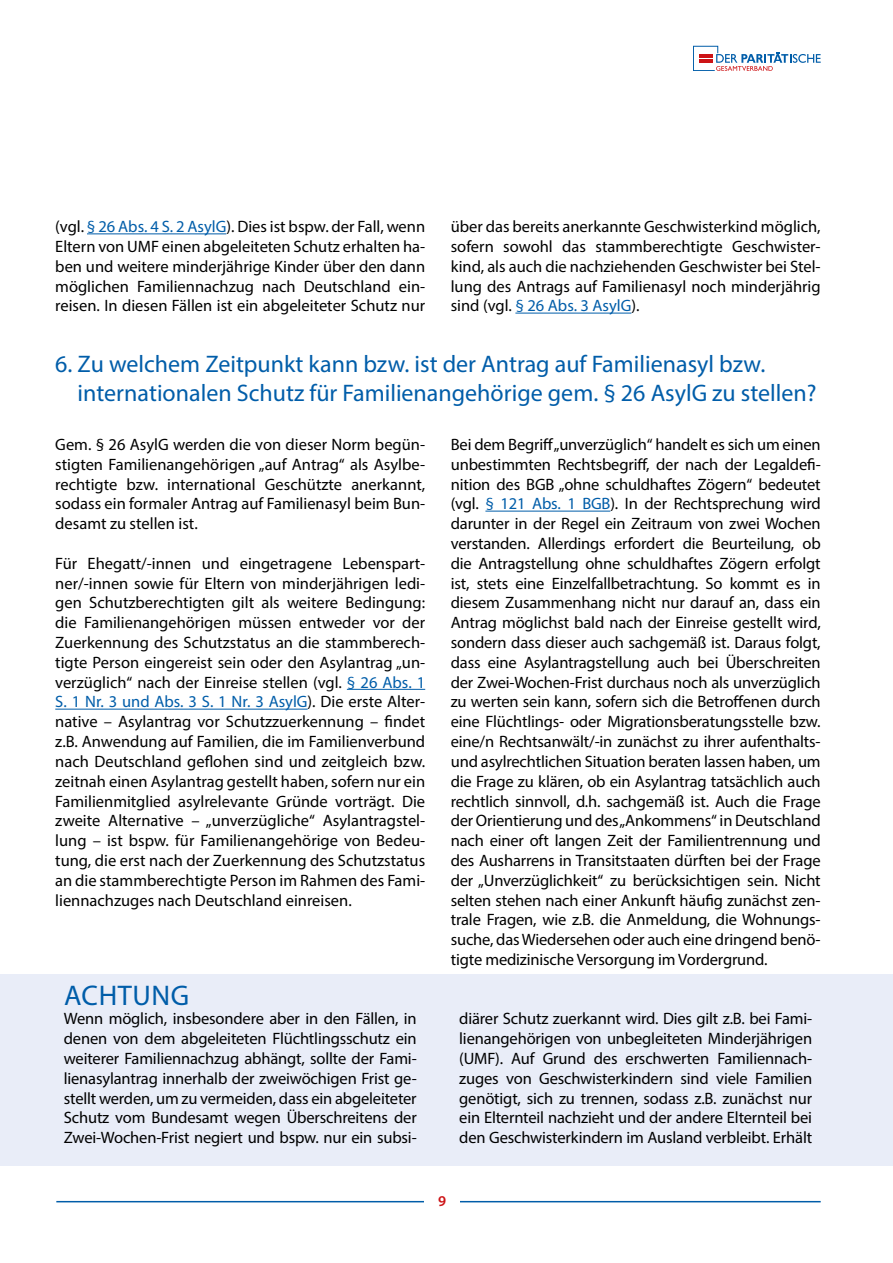
<style>
.page{position:relative;width:893px;height:1263px;background:#fff}
.page>*{position:absolute;margin:0;border:0;box-sizing:border-box;transform-origin:0 0}
.t1{font:28.5px "Myriad Pro";letter-spacing:.02em;color:#005da9}
.t2{font:24px/28.8px "Myriad Pro";color:#005da9}
.t3{font:16.5px/19.8px "Myriad Pro";color:#000;text-align:justify}
.t4{font:600 15px "Myriad Pro";color:#cd1316}
.s1{color:#005da9}
</style>
<div class="page">
<hr style="left:56px;top:1201px;width:765px;height:1px;background:#005da9">
<div style="left:424px;top:1194px;width:36px;height:26px;background:#fff"></div>
<svg style="left:693px;top:46px;width:128px;height:25px"></svg>
<div style="left:0;top:974px;width:893px;height:191px;background:#e9edf8"></div>
<hr style="left:87px;top:233px;width:139px;height:1px;background:#005da9">
<hr style="left:515px;top:313px;width:116px;height:1px;background:#005da9">
<hr style="left:347px;top:689px;width:78px;height:1px;background:#005da9">
<hr style="left:55px;top:709px;width:253px;height:1px;background:#005da9">
<hr style="left:485px;top:511px;width:125px;height:1px;background:#005da9">
<p class="t3" style="left:55px;top:217px;width:371px">(vgl. <span class="s1">§ 26 Abs. 4 S. 2 AsylG</span>). Dies ist bspw. der Fall, wenn Eltern von UMF einen abgeleiteten Schutz erhalten ha&shy;ben und weitere minderjährige Kinder über den dann möglichen Familiennachzug nach Deutschland ein&shy;reisen. In diesen Fällen ist ein abgeleiteter Schutz nur</p>
<p class="t3" style="left:451px;top:217px;width:371px">über das bereits anerkannte Geschwisterkind möglich, sofern sowohl das stammberechtigte Geschwister&shy;kind, als auch die nachziehenden Geschwister bei Stel&shy;lung des Antrags auf Familienasyl noch minderjährig sind (vgl. <span class="s1">§ 26 Abs. 3 AsylG</span>).</p>
<h2 class="t2" style="left:78px;top:349px;width:740px;text-indent:-22px">6. Zu welchem Zeitpunkt kann bzw. ist der Antrag auf Familienasyl bzw. internationalen Schutz für Familienangehörige gem. § 26 AsylG zu stellen?</h2>
<p class="t3" style="left:55px;top:434px;width:371px">Gem. § 26 AsylG werden die von dieser Norm begün&shy;stigten Familienangehörigen „auf Antrag“ als Asylbe&shy;rechtigte bzw. international Geschützte anerkannt, sodass ein formaler Antrag auf Familienasyl beim Bun&shy;desamt zu stellen ist.</p>
<p class="t3" style="left:55px;top:553px;width:371px">Für Ehegatt/-innen und eingetragene Lebenspart&shy;ner/-innen sowie für Eltern von minderjährigen ledi&shy;gen Schutzberechtigten gilt als weitere Bedingung: die Familienangehörigen müssen entweder vor der Zuerkennung des Schutzstatus an die stammberech&shy;tigte Person eingereist sein oder den Asylantrag „un&shy;verzüglich“ nach der Einreise stellen (vgl. <span class="s1">§ 26 Abs. 1<br>S. 1 Nr. 3 und Abs. 3 S. 1 Nr. 3 AsylG</span>). Die erste Alter&shy;native – Asylantrag vor Schutzzuerkennung – findet z.B. Anwendung auf Familien, die im Familienverbund nach Deutschland geflohen sind und zeitgleich bzw. zeitnah einen Asylantrag gestellt haben, sofern nur ein Familienmitglied asylrelevante Gründe vorträgt. Die zweite Alternative – „unverzügliche“ Asylantragstel&shy;lung – ist bspw. für Familienangehörige von Bedeu&shy;tung, die erst nach der Zuerkennung des Schutzstatus an die stammberechtigte Person im Rahmen des Fami&shy;liennachzuges nach Deutschland einreisen.</p>
<p class="t3" style="left:451px;top:434px;width:371px">Bei dem Begriff „unverzüglich“ handelt es sich um einen unbestimmten Rechtsbegriff, der nach der Legaldefi&shy;nition des BGB „ohne schuldhaftes Zögern“ bedeutet (vgl. <span class="s1">§ 121 Abs. 1 BGB</span>). In der Rechtsprechung wird darunter in der Regel ein Zeitraum von zwei Wochen verstanden. Allerdings erfordert die Beurteilung, ob die Antragstellung ohne schuldhaftes Zögern erfolgt ist, stets eine Einzelfallbetrachtung. So kommt es in diesem Zusammenhang nicht nur darauf an, dass ein Antrag möglichst bald nach der Einreise gestellt wird, sondern dass dieser auch sachgemäß ist. Daraus folgt, dass eine Asylantragstellung auch bei Überschreiten der Zwei-Wochen-Frist durchaus noch als unverzüglich zu werten sein kann, sofern sich die Betroffenen durch eine Flüchtlings- oder Migrationsberatungsstelle bzw. eine/n Rechtsanwält/-in zunächst zu ihrer aufenthalts&shy;und asylrechtlichen Situation beraten lassen haben, um die Frage zu klären, ob ein Asylantrag tatsächlich auch rechtlich sinnvoll, d.h. sachgemäß ist. Auch die Frage der Orientierung und des „Ankommens“ in Deutschland nach einer oft langen Zeit der Familientrennung und des Ausharrens in Transitstaaten dürften bei der Frage der „Unverzüglichkeit“ zu berücksichtigen sein. Nicht selten stehen nach einer Ankunft häufig zunächst zen&shy;trale Fragen, wie z.B. die Anmeldung, die Wohnungs&shy;suche, das Wiedersehen oder auch eine dringend benö&shy;tigte medizinische Versorgung im Vordergrund.</p>
<h1 class="t1" style="left:64px;top:977px;width:127px">ACHTUNG</h1>
<p class="t3" style="left:64px;top:1009px;width:354px">Wenn möglich, insbesondere aber in den Fällen, in denen von dem abgeleiteten Flüchtlingsschutz ein weiterer Familiennachzug abhängt, sollte der Fami&shy;lienasylantrag innerhalb der zweiwöchigen Frist ge&shy;stellt werden, um zu vermeiden, dass ein abgeleiteter Schutz vom Bundesamt wegen Überschreitens der Zwei-Wochen-Frist negiert und bspw. nur ein subsi-</p>
<p class="t3" style="left:459px;top:1009px;width:354px">diärer Schutz zuerkannt wird. Dies gilt z.B. bei Fami&shy;lienangehörigen von unbegleiteten Minderjährigen (UMF). Auf Grund des erschwerten Familiennach&shy;zuges von Geschwisterkindern sind viele Familien genötigt, sich zu trennen, sodass z.B. zunächst nur ein Elternteil nachzieht und der andere Elternteil bei den Geschwisterkindern im Ausland verbleibt. Erhält</p>
<p class="t4" style="left:438px;top:1191px;width:10px">9</p>
</div>
